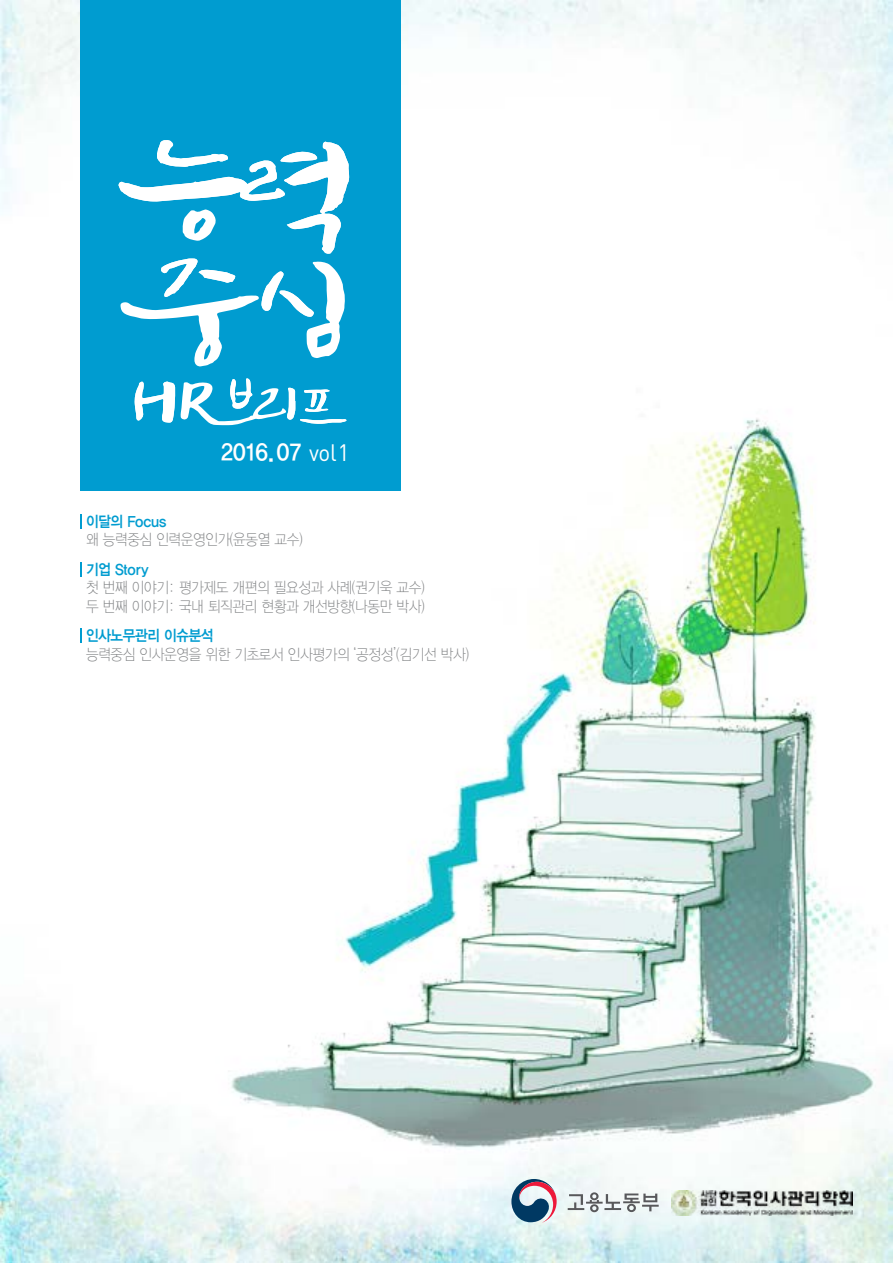
<style>
.page{position:relative;width:893px;height:1263px;background:#fff}
.page>*{position:absolute;margin:0;border:0;box-sizing:border-box;transform-origin:0 0}
.t1{font:23.4px "YDIYGO340";letter-spacing:-.03em;color:#fff;scale:.95 1}
.t2{font:15.3px/18.3px "YDIYGO310";letter-spacing:-.025em;color:#808284;scale:.9 1}
.t3{font:15.3px "YDIYGO340";letter-spacing:-.025em;color:#009cd0;scale:.9 1}
.s1{font-family:"DIN Pro"}
</style>
<div class="page">
<img style="left:0;top:0;width:893px;height:1263px">
<svg style="left:568px;top:1192px;width:91px;height:20px"></svg>
<svg style="left:511px;top:1179px;width:46px;height:44px;background:#8d92a6"></svg>
<svg style="left:81px;top:514px;width:1px;height:14px"></svg>
<svg style="left:81px;top:562px;width:1px;height:14px"></svg>
<svg style="left:81px;top:628px;width:1px;height:15px"></svg>
<div style="left:80px;top:0;width:321px;height:491px;background:#009cd0"></div>
<svg style="left:134px;top:381px;width:41px;height:42px"></svg>
<svg style="left:181px;top:378px;width:165px;height:47px"></svg>
<svg style="left:118px;top:140px;width:231px;height:227px"></svg>
<img style="left:672px;top:1190px;width:180px;height:25px">
<h1 class="t1" style="left:221px;top:439px;width:137px">2016.07 <span class="s1">vol1</span></h1>
<p class="t3" style="left:86px;top:513px;width:91px">이달의 Focus</p>
<p class="t2" style="left:86px;top:531px;width:242px">왜 능력중심 인력운영인가(윤동열 교수)</p>
<p class="t3" style="left:86px;top:561px;width:71px">기업 Story</p>
<p class="t2" style="left:86px;top:579px;width:378px">첫 번째 이야기: 평가제도 개편의 필요성과 사례(권기욱 교수) 두 번째 이야기: 국내 퇴직관리 현황과 개선방향(나동만 박사)</p>
<p class="t3" style="left:86px;top:627px;width:143px">인사노무관리 이슈분석</p>
<p class="t2" style="left:86px;top:645px;width:427px">능력중심 인사운영을 위한 기초로서 인사평가의‘공정성’(김기선 박사)</p>
</div>
